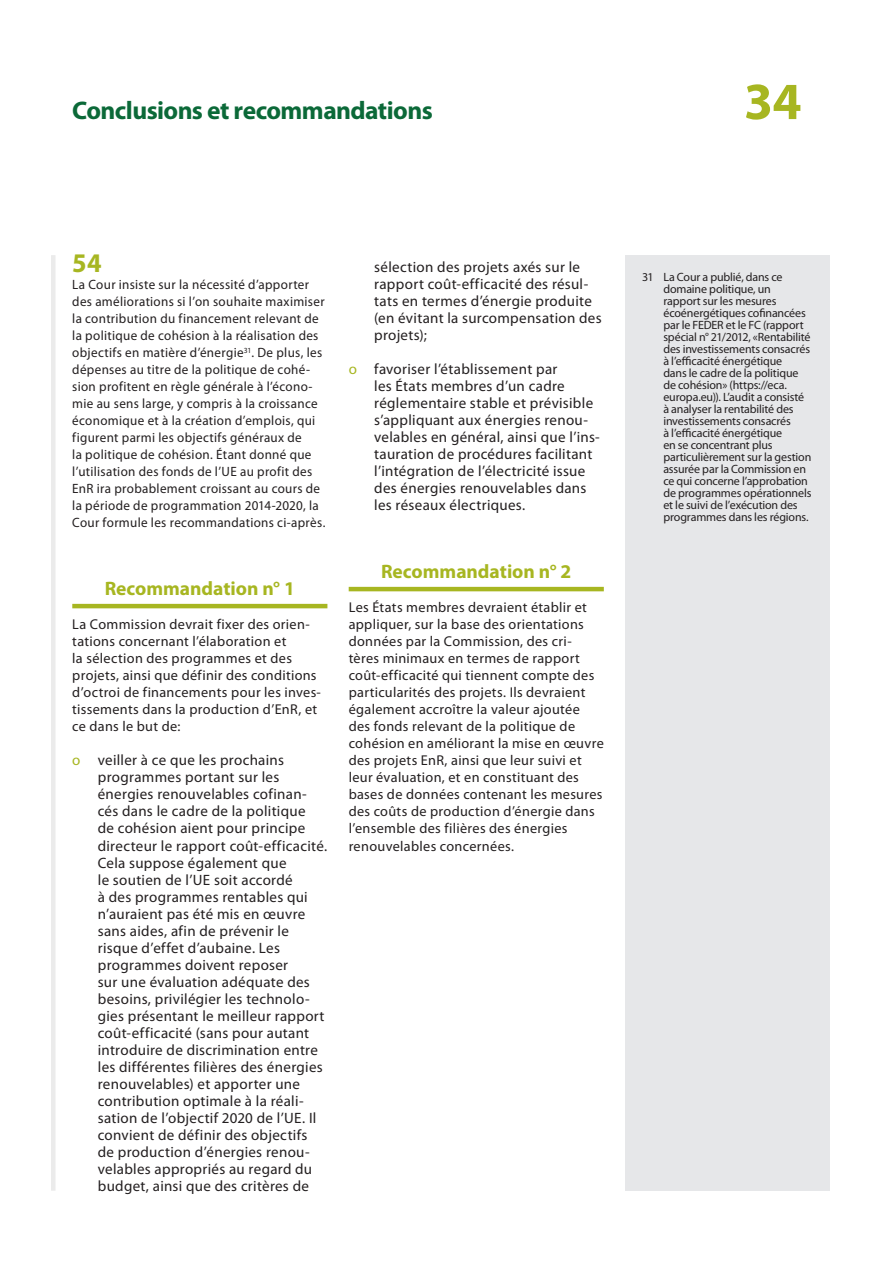
<style>
.page{position:relative;width:893px;height:1263px;background:#fff}
.page>*{position:absolute;margin:0;border:0;box-sizing:border-box;transform-origin:0 0}
.t1{font:700 52.5px "Myriad Pro";color:#a7b621}
.E_05_-_CHAP__1__TEXT{font:700 27px "Myriad Pro";color:#a7b621}
.t2{font:700 25.5px "Myriad Pro";letter-spacing:-.025em;color:#0b6938}
.H_01_-_RECO_NUMERO_R{font:700 19.5px "Myriad Pro";color:#a7b621}
.H_03_-_RECO_TEXTE__a{font:15px/17px "Myriad Pro";letter-spacing:.02em;color:#231f20}
.H_02_-_RECO_TEXTE{font:14.25px/17px "Myriad Pro";letter-spacing:.025em;color:#231f20}
.E_05_-_CHAP__1__TEXT-2{font:13.5px/17px "Myriad Pro";letter-spacing:.025em;color:#231f20}
.E_08_-_CHAP__FOOTNOT{font:12px/12px "Myriad Pro";letter-spacing:-.015em;color:#231f20}
.s1{color:#a7b621}
</style>
<div class="page">
<div style="left:51px;top:255px;width:5px;height:936px;background:#ebebeb"></div>
<hr style="left:72px;top:604px;width:255px;height:4px;background:#a7b621">
<hr style="left:349px;top:587px;width:255px;height:4px;background:#a7b621">
<div style="left:625px;top:255px;width:204px;height:936px;background:#e6e7e9"></div>
<h3 class="t2" style="left:72px;top:94px;width:362px">Conclusions et recommandations</h3>
<h1 class="t1" style="left:744px;top:67px;width:59px">34</h1>
<p class="E_05_-_CHAP__1__TEXT" style="left:72px;top:245px;width:31px">54</p>
<p class="E_05_-_CHAP__1__TEXT-2" style="left:72px;top:276px;width:255px">La Cour insiste sur la nécessité d’apporter des améliorations si l’on souhaite maximiser la contribution du financement relevant de la politique de cohésion à la réalisation des objectifs en matière d’énergie<sup>31</sup>. De plus, les dépenses au titre de la politique de cohé‑ sion profitent en règle générale à l’écono‑ mie au sens large, y compris à la croissance économique et à la création d’emplois, qui figurent parmi les objectifs généraux de<br>la politique de cohésion. Étant donné que l’utilisation des fonds de l’UE au profit des EnR ira probablement croissant au cours de la période de programmation 2014-2020, la Cour formule les recommandations ci‑après.</p>
<p class="H_01_-_RECO_NUMERO_R" style="left:105px;top:576px;width:192px">Recommandation n° 1</p>
<p class="H_02_-_RECO_TEXTE" style="left:72px;top:616px;width:250px">La Commission devrait fixer des orien‑ tations concernant l’élaboration et<br>la sélection des programmes et des projets, ainsi que définir des conditions d’octroi de financements pour les inves‑ tissements dans la production d’EnR, et ce dans le but de:</p>
<p class="H_03_-_RECO_TEXTE__a" style="left:98px;top:752px;width:231px;text-indent:-26px"><span class="s1">ο</span> veiller à ce que les prochains programmes portant sur les énergies renouvelables cofinan‑ cés dans le cadre de la politique<br>de cohésion aient pour principe directeur le rapport coût‑efficacité.<br>Cela suppose également que<br>le soutien de l’UE soit accordé<br>à des programmes rentables qui n’auraient pas été mis en œuvre sans aides, afin de prévenir le risque d’effet d’aubaine. Les programmes doivent reposer<br>sur une évaluation adéquate des besoins, privilégier les technolo‑ gies présentant le meilleur rapport coût‑efficacité (sans pour autant introduire de discrimination entre les différentes filières des énergies renouvelables) et apporter une contribution optimale à la réali‑ sation de l’objectif 2020 de l’UE. Il convient de définir des objectifs de production d’énergies renou‑ velables appropriés au regard du budget, ainsi que des critères de</p>
<p class="H_03_-_RECO_TEXTE__a" style="left:374px;top:258px;width:229px">sélection des projets axés sur le rapport coût‑efficacité des résul‑ tats en termes d’énergie produite (en évitant la surcompensation des projets);</p>
<p class="H_03_-_RECO_TEXTE__a" style="left:374px;top:360px;width:227px;text-indent:-26px"><span class="s1">ο</span> favoriser l’établissement par<br>les États membres d’un cadre réglementaire stable et prévisible s’appliquant aux énergies renou‑ velables en général, ainsi que l’ins‑ tauration de procédures facilitant l’intégration de l’électricité issue des énergies renouvelables dans les réseaux électriques.</p>
<p class="H_01_-_RECO_NUMERO_R" style="left:381px;top:559px;width:192px">Recommandation n° 2</p>
<p class="H_02_-_RECO_TEXTE" style="left:349px;top:599px;width:257px">Les États membres devraient établir et appliquer, sur la base des orientations données par la Commission, des cri‑ tères minimaux en termes de rapport coût‑efficacité qui tiennent compte des particularités des projets. Ils devraient également accroître la valeur ajoutée des fonds relevant de la politique de cohésion en améliorant la mise en œuvre des projets EnR, ainsi que leur suivi et leur évaluation, et en constituant des bases de données contenant les mesures des coûts de production d’énergie dans l’ensemble des filières des énergies renouvelables concernées.</p>
<p class="E_08_-_CHAP__FOOTNOT" style="left:663px;top:271px;width:150px;text-indent:-21px">31 La Cour a publié, dans ce domaine politique, un<br>rapport sur les mesures écoénergétiques cofinancées par le FEDER et le FC (rapport spécial n° 21/2012, «Rentabilité des investissements consacrés à l’efficacité énergétique<br>dans le cadre de la politique de cohésion» (https://eca. europa.eu)). L’audit a consisté à analyser la rentabilité des investissements consacrés<br>à l’efficacité énergétique<br>en se concentrant plus particulièrement sur la gestion assurée par la Commission en ce qui concerne l’approbation de programmes opérationnels et le suivi de l’exécution des programmes dans les régions.</p>
</div>
